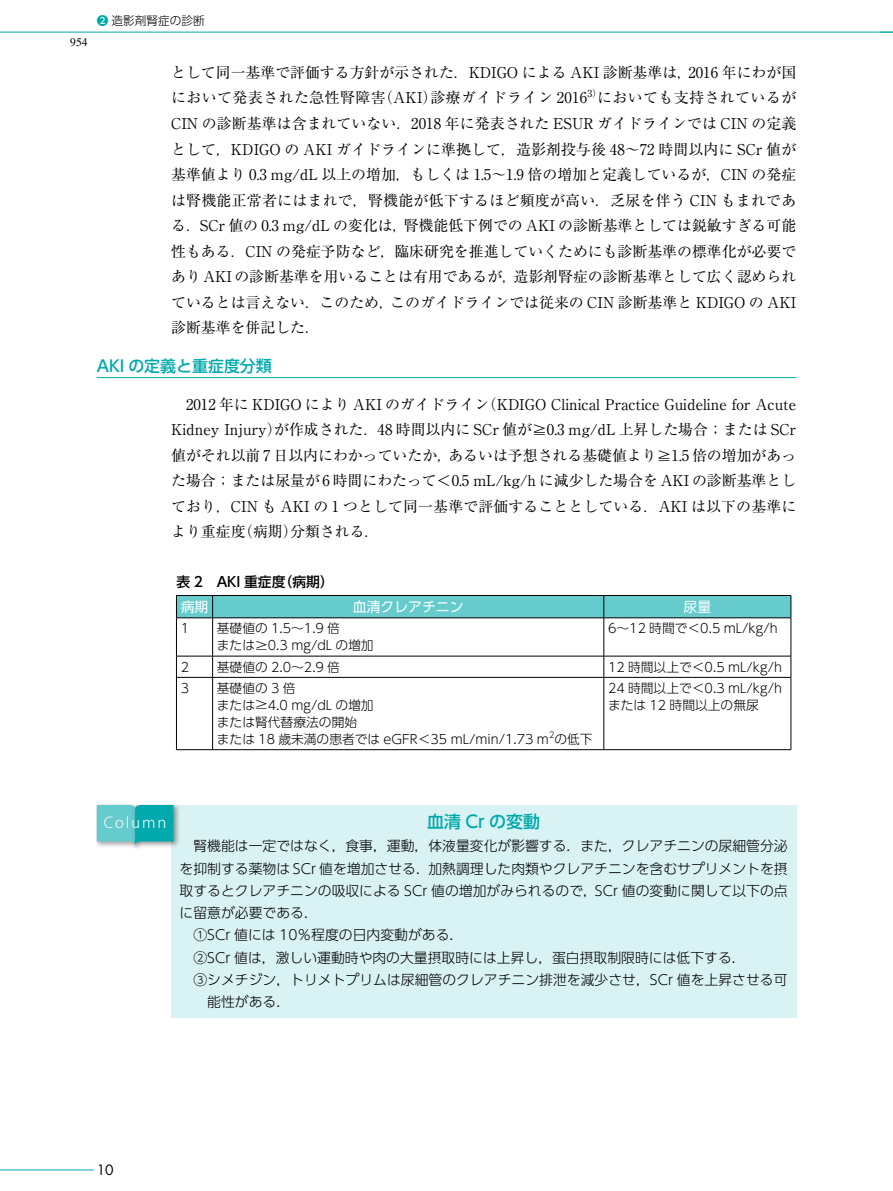
<style>
.page{position:relative;width:893px;height:1191px;background:#fff}
.page>*{position:absolute;margin:0;border:0;box-sizing:border-box;transform-origin:0 0}
.t1{font:500 16.95px "UD Shin Go Pr 6";color:#00a9ac}
.t2{font:500 15.9px "UD Shin Go Pr 6";color:#00a9ac}
.t3{font:14.85px/25.5px "Ryumin Pr 6";color:#000;text-align:justify}
.t4{font:300 14.85px "Koz Go Pro";letter-spacing:.13em;color:#fff}
.t5{font:300 13.8px "UD Shin Go Pr 6";color:#000}
.t6{font:500 13.8px "UD Shin Go Pr 6";color:#000}
.t7{font:13.8px "UD Shin Go Pr 6";color:#fff}
.t8{font:13.8px "Futura Std";color:#000}
.t9{font:300 12.75px/17px "UD Shin Go Pr 6";color:#000}
.t10{font:300 11.7px "UD Shin Go Pr 6";color:#000}
.t11{font:11.7px "Times LT Std";color:#000}
.s1{font-weight:500;color:#00a9ac}
.s2{font-family:"Ryumin Pr 6";font-weight:400}
</style>
<div class="page">
<hr style="left:0;top:1169px;width:94px;height:1px;background:#00a9ac">
<hr style="left:0;top:32px;width:893px;height:1px;background:#00a9ac">
<hr style="left:97px;top:377px;width:699px;height:1px;background:#00a9ac">
<hr style="left:212px;top:618px;width:1px;height:38px;background:#000">
<hr style="left:604px;top:618px;width:1px;height:38px;background:#000">
<hr style="left:176px;top:656px;width:37px;height:1px;background:#000">
<hr style="left:213px;top:656px;width:391px;height:1px;background:#000">
<svg style="left:212px;top:656px;width:1px;height:21px"></svg>
<hr style="left:604px;top:656px;width:187px;height:1px;background:#000">
<svg style="left:604px;top:656px;width:1px;height:21px"></svg>
<hr style="left:176px;top:677px;width:37px;height:1px;background:#000">
<hr style="left:213px;top:677px;width:391px;height:1px;background:#000">
<hr style="left:212px;top:677px;width:1px;height:72px;background:#000">
<hr style="left:604px;top:677px;width:187px;height:1px;background:#000">
<hr style="left:604px;top:677px;width:1px;height:72px;background:#000">
<hr style="left:176px;top:618px;width:1px;height:38px;background:#000">
<hr style="left:791px;top:618px;width:1px;height:38px;background:#000">
<svg style="left:176px;top:656px;width:1px;height:21px"></svg>
<svg style="left:791px;top:656px;width:1px;height:21px"></svg>
<hr style="left:176px;top:677px;width:1px;height:72px;background:#000">
<hr style="left:791px;top:677px;width:1px;height:72px;background:#000">
<hr style="left:176px;top:749px;width:37px;height:1px;background:#000">
<hr style="left:213px;top:749px;width:391px;height:1px;background:#000">
<hr style="left:604px;top:749px;width:187px;height:1px;background:#000">
<div style="left:176px;top:595px;width:616px;height:23px;background:#66cbcd"></div>
<hr style="left:176px;top:617px;width:37px;height:1px;background:#000">
<hr style="left:213px;top:617px;width:391px;height:1px;background:#000">
<hr style="left:604px;top:617px;width:187px;height:1px;background:#000">
<hr style="left:176px;top:595px;width:37px;height:1px;background:#000">
<hr style="left:213px;top:595px;width:391px;height:1px;background:#000">
<hr style="left:604px;top:595px;width:187px;height:1px;background:#000">
<div style="left:171px;top:805px;width:625px;height:212px;background:#d9f2f3"></div>
<img style="left:131px;top:805px;width:48px;height:44px">
<svg style="left:97px;top:805px;width:76px;height:39px;background:#3bb9bc"></svg>
<svg style="left:880px;top:32px;width:13px;height:1px"></svg>
<p class="t11" style="left:70px;top:36px;width:19px">954</p>
<p class="t10" style="left:97px;top:11px;width:110px"><span class="s1">❷</span> 造影剤腎症の診断</p>
<p class="t3" style="left:171px;top:59px;width:627px">として同一基準で評価する方針が示された．KDIGO による AKI 診断基準は，2016 年にわが国において発表された急性腎障害（AKI）診療ガイドライン 2016<sup>3）</sup>においても支持されているがCIN の診断基準は含まれていない．2018 年に発表された ESUR ガイドラインでは CIN の定義として，KDIGO の AKI ガイドラインに準拠して，造影剤投与後 48～72 時間以内に SCr 値が基準値より 0.3 mg／dL 以上の増加，もしくは 1.5～1.9 倍の増加と定義しているが，CIN の発症は腎機能正常者にはまれで，腎機能が低下するほど頻度が高い．乏尿を伴う CIN もまれである．SCr 値の 0.3 mg／dL の変化は，腎機能低下例での AKI の診断基準としては鋭敏すぎる可能性もある．CIN の発症予防など，臨床研究を推進していくためにも診断基準の標準化が必要でありAKIの診断基準を用いることは有用であるが，造影剤腎症の診断基準として広く認められているとは言えない．このため，このガイドラインでは従来の CIN 診断基準と KDIGO の AKI診断基準を併記した．</p>
<p class="t2" style="left:97px;top:353px;width:177px">AKI の定義と重症度分類</p>
<p class="t3" style="left:171px;top:391px;width:627px">　2012 年に KDIGO により AKI のガイドライン（KDIGO Clinical Practice Guideline for Acute Kidney Injury）が作成された．48 時間以内に SCr 値が≧0.3 mg／dL 上昇した場合；または SCr値がそれ以前 7 日以内にわかっていたか，あるいは予想される基礎値より≧1.5 倍の増加があった場合；または尿量が 6 時間にわたって＜0.5 mL／kg／h に減少した場合を AKI の診断基準としており，CIN も AKI の 1 つとして同一基準で評価することとしている．AKI は以下の基準により重症度（病期）分類される．</p>
<p class="t6" style="left:176px;top:571px;width:159px">表 2　AKI 重症度（病期）</p>
<p class="t7" style="left:181px;top:595px;width:29px">病期</p>
<p class="t7" style="left:353px;top:595px;width:112px">血清クレアチニン</p>
<p class="t7" style="left:684px;top:595px;width:29px">尿量</p>
<p class="t9" style="left:181px;top:619px;width:10px">1</p>
<p class="t9" style="left:217px;top:619px;width:158px">基礎値の 1.5～1.9 倍<br>または<span class="s2">≥</span>0.3 mg／dL の増加</p>
<p class="t9" style="left:608px;top:619px;width:171px">6～12 時間で＜0.5 mL／kg／h</p>
<p class="t9" style="left:181px;top:658px;width:10px">2</p>
<p class="t9" style="left:217px;top:658px;width:125px">基礎値の 2.0～2.9 倍</p>
<p class="t9" style="left:608px;top:658px;width:176px">12 時間以上で＜0.5 mL／kg／h</p>
<p class="t9" style="left:181px;top:679px;width:10px">3</p>
<p class="t9" style="left:217px;top:679px;width:377px">基礎値の 3 倍<br>または<span class="s2">≥</span>4.0 mg／dL の増加<br>または腎代替療法の開始<br>または 18 歳未満の患者では eGFR＜35 mL／min／1.73 m<sup>2</sup>の低下</p>
<p class="t9" style="left:608px;top:679px;width:176px">24 時間以上で＜0.3 mL／kg／hまたは 12 時間以上の無尿</p>
<p class="t4" style="left:104px;top:812px;width:64px">Column</p>
<p class="t1" style="left:427px;top:808px;width:115px">血清 Cr の変動</p>
<p class="t5" style="left:180px;top:834px;width:610px">　腎機能は一定ではなく，食事，運動，体液量変化が影響する．また，クレアチニンの尿細管分泌</p>
<p class="t5" style="left:180px;top:857px;width:610px">を抑制する薬物は SCr 値を増加させる．加熱調理した肉類やクレアチニンを含むサプリメントを摂</p>
<p class="t5" style="left:180px;top:879px;width:610px">取するとクレアチニンの吸収による SCr 値の増加がみられるので，SCr 値の変動に関して以下の点</p>
<p class="t5" style="left:180px;top:901px;width:140px">に留意が必要である．</p>
<p class="t5" style="left:180px;top:924px;width:285px">　① SCr 値には 10％程度の日内変動がある．</p>
<p class="t5" style="left:180px;top:946px;width:567px">　② SCr 値は，激しい運動時や肉の大量摂取時には上昇し，蛋白摂取制限時には低下する．</p>
<p class="t5" style="left:180px;top:968px;width:609px">　③ シメチジン，トリメトプリムは尿細管のクレアチニン排泄を減少させ，SCr 値を上昇させる可</p>
<p class="t5" style="left:207px;top:991px;width:84px">能性がある．</p>
<p class="t8" style="left:97px;top:1161px;width:19px">10</p>
</div>
